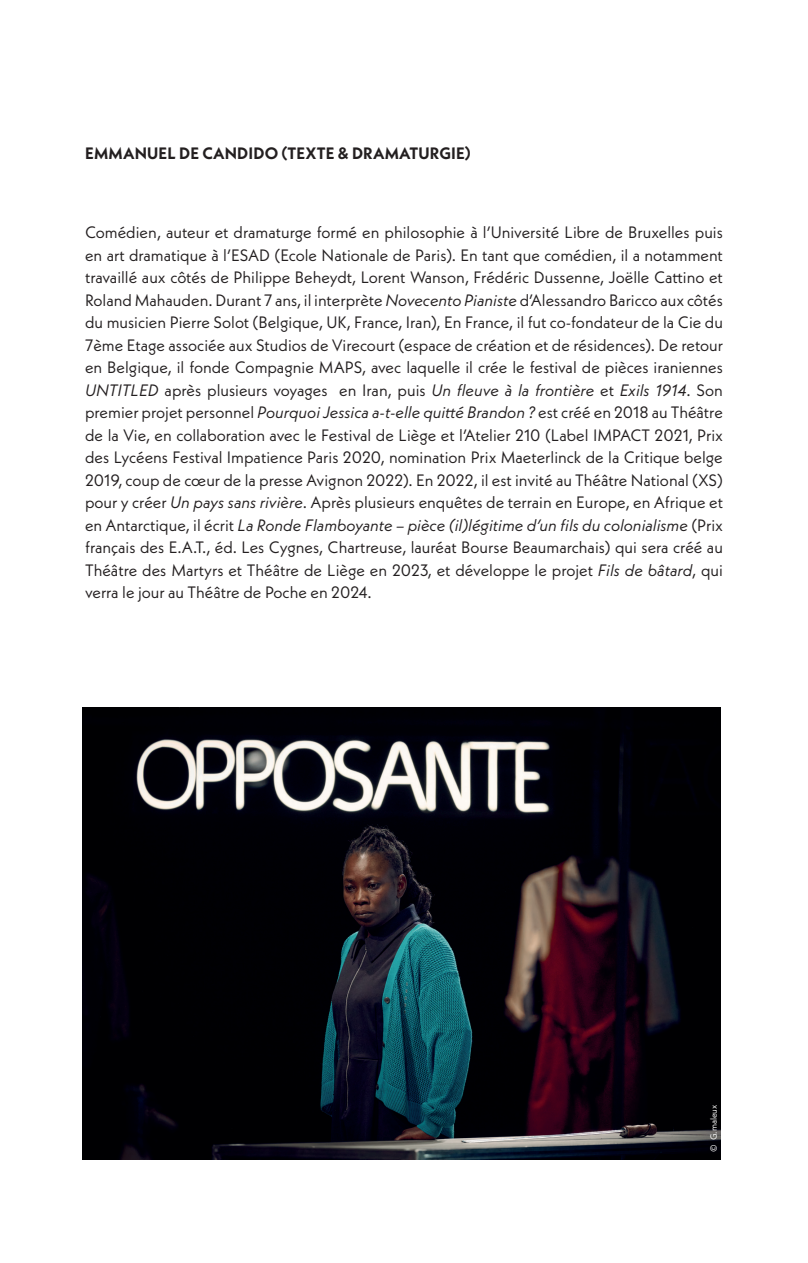
<style>
.page{position:relative;width:808px;height:1263px;background:#fff}
.page>*{position:absolute;margin:0;border:0;box-sizing:border-box;transform-origin:0 0}
.t1{font:16.5px/22.5px "Neue Kabel";color:#231f20;text-align:justify}
.t2{font:700 16.5px "Neue Kabel";letter-spacing:.01em;color:#231f20}
.t3{font:9px "Neue Kabel";color:#fff}
.s1{font-style:italic}
</style>
<div class="page">
<img style="left:83px;top:707px;width:638px;height:452px">
<p class="t2" style="left:85px;top:143px;width:387px">EMMANUEL DE CANDIDO (TEXTE &amp; DRAMATURGIE)</p>
<p class="t1" style="left:85px;top:221px;width:640px">Comédien, auteur et dramaturge formé en philosophie à l’Université Libre de Bruxelles puis en art dramatique à l’ESAD (Ecole Nationale de Paris). En tant que comédien, il a notamment travaillé aux côtés de Philippe Beheydt, Lorent Wanson, Frédéric Dussenne, Joëlle Cattino et Roland Mahauden. Durant 7 ans, il interprète <span class="s1">Novecento Pianiste</span> d’Alessandro Baricco aux côtés du musicien Pierre Solot (Belgique, UK, France, Iran), En France, il fut co-fondateur de la Cie du 7ème Etage associée aux Studios de Virecourt (espace de création et de résidences). De retour en Belgique, il fonde Compagnie MAPS, avec laquelle il crée le festival de pièces iraniennes <span class="s1">UNTITLED</span> après plusieurs voyages en Iran, puis <span class="s1">Un fleuve à la frontière</span> et <span class="s1">Exils 1914</span>. Son premier projet personnel <span class="s1">Pourquoi Jessica a-t-elle quitté Brandon ?</span> est créé en 2018 au Théâtre de la Vie, en collaboration avec le Festival de Liège et l’Atelier 210 (Label IMPACT 2021, Prix des Lycéens Festival Impatience Paris 2020, nomination Prix Maeterlinck de la Critique belge 2019, coup de cœur de la presse Avignon 2022). En 2022, il est invité au Théâtre National (XS) pour y créer <span class="s1">Un pays sans rivière</span>. Après plusieurs enquêtes de terrain en Europe, en Afrique et en Antarctique, il écrit <span class="s1">La Ronde Flamboyante – pièce (il)légitime d’un fils du colonialisme</span> (Prix français des E.A.T., éd. Les Cygnes, Chartreuse, lauréat Bourse Beaumarchais) qui sera créé au Théâtre des Martyrs et Théâtre de Liège en 2023, et développe le projet <span class="s1">Fils de bâtard</span>, qui verra le jour au Théâtre de Poche en 2024.</p>
<p class="t3" style="left:708px;top:1152px;width:49px;rotate:-90deg">© G.maleux</p>
</div>
